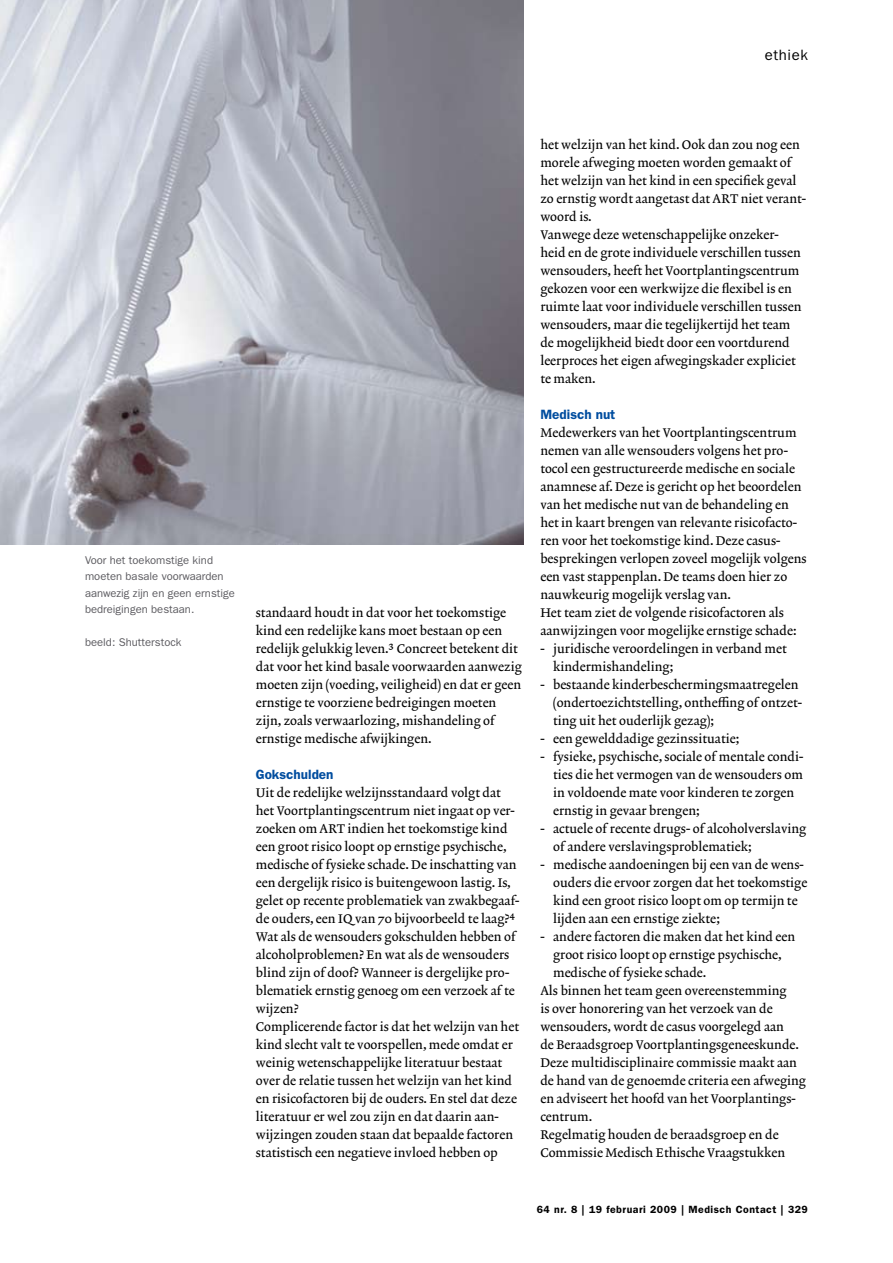
<style>
.page{position:relative;width:893px;height:1263px;background:#fff}
.page>*{position:absolute;margin:0;border:0;box-sizing:border-box;transform-origin:0 0}
.t1{font:15px "ITC Franklin Gothic Std";letter-spacing:.04em;color:#000}
.t2{font:600 13.5px "ITC Franklin Gothic Std";color:#004d9f}
.t3{font:12.75px/18px "Lexicon No 2 Roman A";color:#000}
.t4{font:11.25px/16.5px "ITC Franklin Gothic Std";color:#5c5b60}
.t5{font:600 10.5px "ITC Franklin Gothic Std";letter-spacing:.05em;color:#000}
</style>
<div class="page">
<img style="left:0;top:0;width:524px;height:544px">
<p class="t1" style="left:765px;top:46px;width:45px">ethiek</p>
<p class="t4" style="left:85px;top:552px;width:151px">Voor het toekomstige kind moeten basale voorwaarden aanwezig zijn en geen ernstige bedreigingen bestaan.</p>
<p class="t4" style="left:85px;top:634px;width:98px">beeld: Shutterstock</p>
<p class="t3" style="left:256px;top:604px;width:268px">standaard houdt in dat voor het toekomstige kind een redelijke kans moet bestaan op een redelijk gelukkig leven.3 Concreet betekent dit dat voor het kind basale voorwaarden aanwezig moeten zijn (voeding, veiligheid) en dat er geen ernstige te voorziene bedreigingen moeten zijn, zoals verwaarlozing, mishandeling of ernstige medische afwijkingen.</p>
<p class="t2" style="left:256px;top:766px;width:79px">Gokschulden</p>
<p class="t3" style="left:256px;top:784px;width:265px">Uit de redelijke welzijnsstandaard volgt dat het Voortplantingscentrum niet ingaat op ver&shy;zoeken om ART indien het toekomstige kind een groot risico loopt op ernstige psychische, medische of fysieke schade. De inschatting van een dergelijk risico is buitengewoon lastig. Is, gelet op recente problematiek van zwakbegaaf&shy;de ouders, een IQ van 70 bijvoorbeeld te laag?4<br>Wat als de wensouders gokschulden hebben of alcoholproblemen? En wat als de wensouders blind zijn of doof? Wanneer is dergelijke pro&shy;blematiek ernstig genoeg om een verzoek af te wijzen?<br>Complicerende factor is dat het welzijn van het kind slecht valt te voorspellen, mede omdat er weinig wetenschappelijke literatuur bestaat over de relatie tussen het welzijn van het kind en risicofactoren bij de ouders. En stel dat deze literatuur er wel zou zijn en dat daarin aan&shy;wijzingen zouden staan dat bepaalde factoren statistisch een negatieve invloed hebben op</p>
<p class="t3" style="left:540px;top:136px;width:267px">het welzijn van het kind. Ook dan zou nog een morele afweging moeten worden gemaakt of het welzijn van het kind in een specifiek geval zo ernstig wordt aangetast dat ART niet verant&shy;woord is.<br>Vanwege deze wetenschappelijke onzeker&shy;heid en de grote individuele verschillen tussen wensouders, heeft het Voortplantingscentrum gekozen voor een werkwijze die flexibel is en ruimte laat voor individuele verschillen tussen wensouders, maar die tegelijkertijd het team de mogelijkheid biedt door een voortdurend leerproces het eigen afwegingskader expliciet te maken.</p>
<p class="t2" style="left:540px;top:406px;width:77px">Medisch nut</p>
<p class="t3" style="left:540px;top:424px;width:268px">Medewerkers van het Voortplantingscentrum nemen van alle wensouders volgens het pro&shy;tocol een gestructureerde medische en sociale anamnese af. Deze is gericht op het beoordelen van het medische nut van de behandeling en het in kaart brengen van relevante risicofacto&shy;ren voor het toekomstige kind. Deze casus&shy;besprekingen verlopen zoveel mogelijk volgens een vast stappenplan. De teams doen hier zo nauwkeurig mogelijk verslag van.<br>Het team ziet de volgende risicofactoren als aanwijzingen voor mogelijke ernstige schade:</p>
<p class="t3" style="left:553px;top:640px;width:235px;text-indent:-13px">- juridische veroordelingen in verband met kindermishandeling;</p>
<p class="t3" style="left:553px;top:676px;width:250px;text-indent:-13px">- bestaande kinderbeschermingsmaatregelen (ondertoezichtstelling, ontheffing of ontzet&shy;ting uit het ouderlijk gezag);</p>
<p class="t3" style="left:540px;top:730px;width:201px">- een gewelddadige gezinssituatie;</p>
<p class="t3" style="left:553px;top:748px;width:252px;text-indent:-13px">- fysieke, psychische, sociale of mentale condi&shy;ties die het vermogen van de wensouders om in voldoende mate voor kinderen te zorgen ernstig in gevaar brengen;</p>
<p class="t3" style="left:553px;top:820px;width:255px;text-indent:-13px">- actuele of recente drugs- of alcoholverslaving of andere verslavingsproblematiek;</p>
<p class="t3" style="left:553px;top:856px;width:256px;text-indent:-13px">- medische aandoeningen bij een van de wens&shy;ouders die ervoor zorgen dat het toekomstige kind een groot risico loopt om op termijn te lijden aan een ernstige ziekte;</p>
<p class="t3" style="left:540px;top:928px;width:256px">- andere factoren die maken dat het kind een</p>
<p class="t3" style="left:553px;top:946px;width:230px">groot risico loopt op ernstige psychische,</p>
<p class="t3" style="left:553px;top:964px;width:155px">medische of fysieke schade.</p>
<p class="t3" style="left:540px;top:982px;width:248px">Als binnen het team geen overeenstemming</p>
<p class="t3" style="left:540px;top:1000px;width:234px">is over honorering van het verzoek van de</p>
<p class="t3" style="left:540px;top:1018px;width:245px">wensouders, wordt de casus voorgelegd aan</p>
<p class="t3" style="left:540px;top:1036px;width:260px">de Beraadsgroep Voortplantingsgeneeskunde.</p>
<p class="t3" style="left:540px;top:1054px;width:258px">Deze multidisciplinaire commissie maakt aan</p>
<p class="t3" style="left:540px;top:1072px;width:267px">de hand van de genoemde criteria een afweging</p>
<p class="t3" style="left:540px;top:1090px;width:257px">en adviseert het hoofd van het Voorplantings-</p>
<p class="t3" style="left:540px;top:1108px;width:53px">centrum.</p>
<p class="t3" style="left:540px;top:1126px;width:240px">Regelmatig houden de beraadsgroep en de</p>
<p class="t3" style="left:540px;top:1144px;width:246px">Commissie Medisch Ethische Vraagstukken</p>
<p class="t5" style="left:537px;top:1203px;width:273px">64 nr. 8 | 19 februari 2009 | Medisch Contact | 329</p>
</div>
